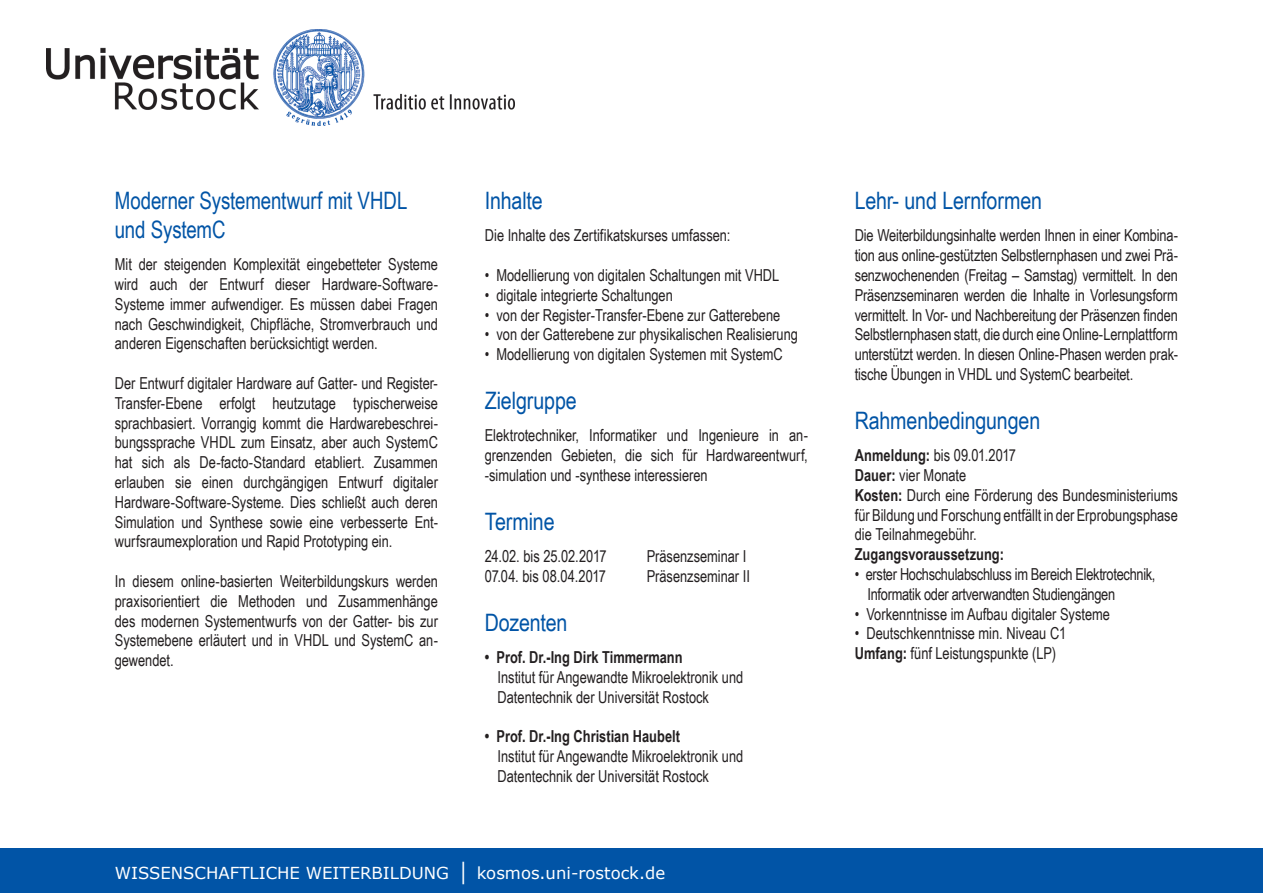
<style>
.page{position:relative;width:1263px;height:893px;background:#fff}
.page>*{position:absolute;margin:0;border:0;box-sizing:border-box;transform-origin:0 0}
.t1{font:24px "Arial Narrow";letter-spacing:-.005em;color:#0154a6}
.t2{font:24px/28.8px "Arial Narrow";letter-spacing:-.005em;color:#0154a6;scale:.95 1}
.t3{font:16.5px/19.8px "Arial Narrow";color:#231f20;text-align:justify;scale:.95 1}
.t4{font:16.5px/19.8px "Arial Narrow";letter-spacing:-.02em;color:#231f20;scale:.95 1}
.t5{font:700 16.5px "Arial Narrow";color:#231f20;scale:.95 1}
.t6{font:16.5px "Verdana";color:#fff}
.s1{font-family:"Arial Narrow";font-size:24px}
.s2{font-weight:700}
</style>
<div class="page">
<img style="left:47px;top:30px;width:467px;height:96px">
<div style="left:0;top:848px;width:1263px;height:45px;background:#0154a6"></div>
<h1 class="t2" style="left:115px;top:185px;width:310px">Moderner Systementwurf mit VHDL und SystemC</h1>
<p class="t3" style="left:115px;top:254px;width:342px">Mit der steigenden Komplexität eingebetteter Systeme wird auch der Entwurf dieser Hardware-Software-Systeme immer aufwendiger. Es müssen dabei Fragen nach Geschwindigkeit, Chipfläche, Stromverbrauch und anderen Eigenschaften berücksichtigt werden.</p>
<p class="t3" style="left:115px;top:373px;width:342px">Der Entwurf digitaler Hardware auf Gatter- und Register-Transfer-Ebene erfolgt heutzutage typischerweise sprachbasiert. Vorrangig kommt die Hardwarebeschrei&shy;bungssprache VHDL zum Einsatz, aber auch SystemC hat sich als De-facto-Standard etabliert. Zusammen erlauben sie einen durchgängigen Entwurf digitaler Hardware-Software-Systeme. Dies schließt auch deren Simulation und Synthese sowie eine verbesserte Ent&shy;wurfsraumexploration und Rapid Prototyping ein.</p>
<p class="t3" style="left:115px;top:571px;width:342px">In diesem online-basierten Weiterbildungskurs werden praxisorientiert die Methoden und Zusammenhänge des modernen Systementwurfs von der Gatter- bis zur Systemebene erläutert und in VHDL und SystemC an&shy;gewendet.</p>
<h1 class="t1" style="left:485px;top:183px;width:59px">Inhalte</h1>
<p class="t3" style="left:485px;top:225px;width:260px">Die Inhalte des Zertifikatskurses umfassen:</p>
<p class="t3" style="left:485px;top:265px;width:312px">• Modellierung von digitalen Schaltungen mit VHDL</p>
<p class="t3" style="left:485px;top:284px;width:200px">• digitale integrierte Schaltungen</p>
<p class="t3" style="left:485px;top:304px;width:313px">• von der Register-Transfer-Ebene zur Gatterebene</p>
<p class="t3" style="left:485px;top:324px;width:331px">• von der Gatterebene zur physikalischen Realisierung</p>
<p class="t3" style="left:485px;top:344px;width:315px">• Modellierung von digitalen Systemen mit SystemC</p>
<h1 class="t1" style="left:485px;top:383px;width:94px">Zielgruppe</h1>
<p class="t3" style="left:485px;top:425px;width:342px">Elektrotechniker, Informatiker und Ingenieure in an&shy;grenzenden Gebieten, die sich für Hardwareentwurf, -simulation und -synthese interessieren</p>
<h1 class="t1" style="left:485px;top:503px;width:71px">Termine</h1>
<p class="t3" style="left:485px;top:546px;width:130px">24.02. bis 25.02.2017</p>
<p class="t3" style="left:647px;top:546px;width:106px">Präsenzseminar I</p>
<p class="t3" style="left:485px;top:566px;width:129px">07.04. bis 08.04.2017</p>
<p class="t3" style="left:647px;top:566px;width:110px">Präsenzseminar II</p>
<h1 class="t1" style="left:485px;top:604px;width:84px">Dozenten</h1>
<p class="t5" style="left:485px;top:645px;width:210px">• Prof. Dr.-Ing Dirk Timmermann</p>
<p class="t3" style="left:497px;top:667px;width:260px">Institut für Angewandte Mikroelektronik und<br>Datentechnik der Universität Rostock</p>
<p class="t5" style="left:485px;top:724px;width:207px">• Prof. Dr.-Ing Christian Haubelt</p>
<p class="t3" style="left:497px;top:746px;width:260px">Institut für Angewandte Mikroelektronik und<br>Datentechnik der Universität Rostock</p>
<p class="t6" style="left:115px;top:862px;width:81px">WISSENSCH</p>
<p class="t6" style="left:218px;top:862px;width:448px">AFTLICH E WEITERBILDUNG <span class="s1">|</span> KOSMOS.UNI-ROSTOCK.DE</p>
<h1 class="t1" style="left:855px;top:183px;width:189px">Lehr- und Lernformen</h1>
<p class="t3" style="left:855px;top:225px;width:342px">Die Weiterbildungsinhalte werden Ihnen in einer Kombina&shy;tion aus online-gestützten Selbstlernphasen und zwei Prä&shy;senzwochenenden (Freitag – Samstag) vermittelt. In den Präsenzseminaren werden die Inhalte in Vorlesungsform vermittelt. In Vor- und Nachbereitung der Präsenzen finden Selbstlernphasen statt, die durch eine Online-Lernplattform unterstützt werden. In diesen Online-Phasen werden prak&shy;tische Übungen in VHDL und SystemC bearbeitet.</p>
<h1 class="t1" style="left:855px;top:403px;width:187px">Rahmenbedingungen</h1>
<p class="t3" style="left:855px;top:445px;width:342px;text-align:left"><span class="s2">Anmeldung:</span> bis 09.01.2017<br><span class="s2">Dauer:</span> vier Monate<br><span class="s2">Kosten:</span> Durch eine Förderung des Bundesministeriums für Bildung und Forschung entfällt in der Erprobungsphase die Teilnahmegebühr.</p>
<p class="t5" style="left:855px;top:542px;width:159px">Zugangsvoraussetzung:</p>
<p class="t4" style="left:867px;top:564px;width:305px;text-indent:-13px">• erster Hochschulabschluss im Bereich Elektrotechnik,<br>Informatik oder artverwandten Studiengängen</p>
<p class="t3" style="left:855px;top:603px;width:270px">• Vorkenntnisse im Aufbau digitaler Systeme</p>
<p class="t3" style="left:855px;top:623px;width:224px">• Deutschkenntnisse min. Niveau C1<br><span class="s2">Umfang:</span> fünf Leistungspunkte (LP)</p>
</div>
